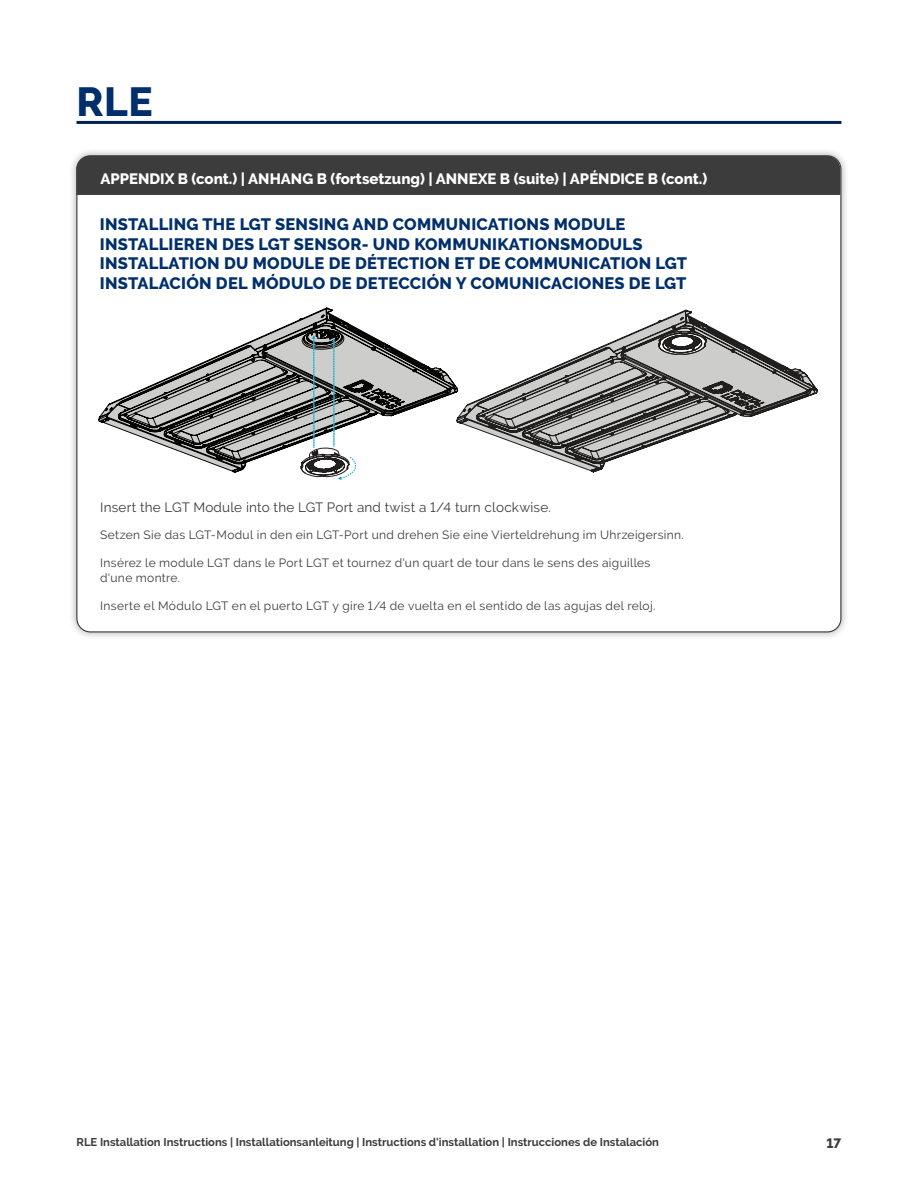
<style>
.page{position:relative;width:918px;height:1188px;background:#fff}
.page>*{position:absolute;margin:0;border:0;box-sizing:border-box;transform-origin:0 0}
.t1{font:800 40.5px "Raleway";color:#002f6b}
.t2{font:800 16.5px/19.5px "Raleway";letter-spacing:.015em;color:#002f6b}
.t3{font:800 15px "Raleway";color:#fff}
.t4{font:13.5px "Raleway";letter-spacing:.015em;color:#3c3c3c}
.t5{font:800 13.5px "Raleway";color:#3c3c3c}
.t6{font:12px/15px "Raleway";letter-spacing:.03em;color:#3c3c3c}
.t7{font:700 11.25px "Raleway";color:#3c3c3c}
</style>
<div class="page">
<hr style="left:77px;top:121px;width:764px;height:3px;background:#002252">
<div style="left:68px;top:147px;width:781px;height:494px;background:#231f20;opacity:.4"></div>
<div style="left:77px;top:156px;width:764px;height:476px;background:#fff;border-radius:14px"></div>
<svg style="left:98px;top:308px;width:358px;height:165px"></svg>
<svg style="left:301px;top:336px;width:55px;height:144px"></svg>
<svg style="left:456px;top:310px;width:361px;height:162px"></svg>
<svg style="left:658px;top:331px;width:49px;height:24px"></svg>
<div style="left:76px;top:156px;width:764px;height:39px;background:#3c3c3c"></div>
<h1 class="t1" style="left:77px;top:79px;width:78px">RLE</h1>
<p class="t3" style="left:100px;top:170px;width:608px">APPENDIX B (cont.) | ANHANG B (fortsetzung) | ANNEXE B (suite) | APÉNDICE B (cont.)</p>
<p class="t2" style="left:100px;top:215px;width:589px">INSTALLING THE LGT SENSING AND COMMUNICATIONS MODULE INSTALLIEREN DES LGT SENSOR- UND KOMMUNIKATIONSMODULS INSTALLATION DU MODULE DE DÉTECTION ET DE COMMUNICATION LGT INSTALACIÓN DEL MÓDULO DE DETECCIÓN Y COMUNICACIONES DE LGT</p>
<p class="t4" style="left:100px;top:499px;width:452px">Insert the LGT Module into the LGT Port and twist a 1/4 turn clockwise.</p>
<p class="t6" style="left:100px;top:528px;width:585px">Setzen Sie das LGT-Modul in den ein LGT-Port und drehen Sie eine Vierteldrehung im Uhrzeigersinn.</p>
<p class="t6" style="left:100px;top:555px;width:552px">Insérez le module LGT dans le Port LGT et tournez d'un quart de tour dans le sens des aiguilles d'une montre.</p>
<p class="t6" style="left:100px;top:598px;width:557px">Inserte el Módulo LGT en el puerto LGT y gire 1/4 de vuelta en el sentido de las agujas del reloj.</p>
<p class="t7" style="left:77px;top:1135px;width:584px">RLE Installation Instructions | Installationsanleitung | Instructions d'installation | Instrucciones de Instalación</p>
<p class="t5" style="left:827px;top:1135px;width:16px">17</p>
</div>
